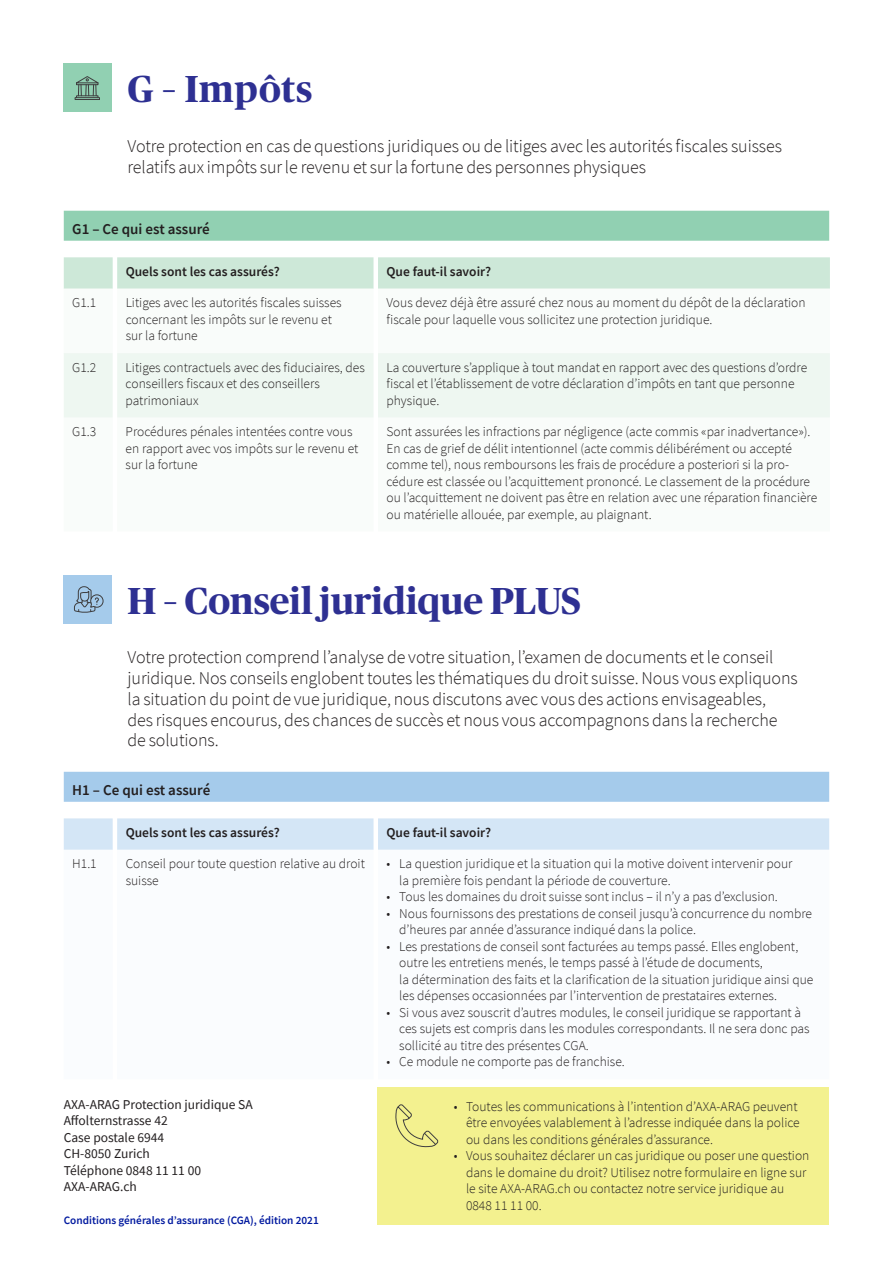
<style>
.page{position:relative;width:893px;height:1263px;background:#fff}
.page>*{position:absolute;margin:0;border:0;box-sizing:border-box;transform-origin:0 0}
.t1{font:700 37.5px "Publico Headline";color:#2e3092}
.t2{font:300 18px/20.7px "Source Sans Pro";letter-spacing:-.005em;color:#231f20}
.t3{font:600 15px "Source Sans Pro";color:#231f20}
.t4{font:300 13.5px/16.5px "Source Sans Pro";color:#231f20}
.t5{font:13.5px/16.5px "Source Sans Pro";color:#231f20}
.t6{font:600 13.5px "Source Sans Pro";color:#231f20}
.t7{font:600 11.25px "Source Sans Pro";color:#00199f}
</style>
<div class="page">
<div style="left:64px;top:211px;width:765px;height:30px;background:#91d0b2"></div>
<div style="left:64px;top:772px;width:765px;height:30px;background:#a5cbeb"></div>
<svg style="left:64px;top:257px;width:766px;height:32px;background:#cee8d9"></svg>
<svg style="left:64px;top:417px;width:765px;height:1px"></svg>
<div style="left:64px;top:353px;width:766px;height:64px;background:#eef7f1"></div>
<svg style="left:64px;top:818px;width:765px;height:32px;background:#d5e6f6"></svg>
<div style="left:64px;top:64px;width:48px;height:48px;background:#91d0b2"></div>
<div style="left:75px;top:97px;width:25px;height:3px;border:1px solid #3e3e3f"></div>
<svg style="left:76px;top:76px;width:23px;height:20px"></svg>
<div style="left:64px;top:575px;width:48px;height:49px;background:#a5cbeb"></div>
<svg style="left:74px;top:586px;width:30px;height:27px"></svg>
<div style="left:377px;top:1087px;width:452px;height:137px;background:#f3f18f"></div>
<svg style="left:395px;top:1104px;width:44px;height:44px"></svg>
<h1 class="t1" style="left:128px;top:62px;width:186px">G – Impôts</h1>
<h2 class="t2" style="left:128px;top:136px;width:656px">Votre protection en cas de questions juridiques ou de litiges avec les autorités fiscales suisses relatifs aux impôts sur le revenu et sur la fortune des personnes physiques</h2>
<p class="t3" style="left:72px;top:219px;width:139px">G1 – Ce qui est assuré</p>
<p class="t6" style="left:126px;top:263px;width:156px">Quels sont les cas assurés?</p>
<p class="t6" style="left:387px;top:263px;width:106px">Que faut-il savoir?</p>
<p class="t4" style="left:72px;top:295px;width:26px">G1.1</p>
<p class="t4" style="left:126px;top:295px;width:218px">Litiges avec les autorités fiscales suisses concernant les impôts sur le revenu et sur la fortune</p>
<p class="t4" style="left:386px;top:295px;width:421px">Vous devez déjà être assuré chez nous au moment du dépôt de la déclaration fiscale pour laquelle vous sollicitez une protection juridique.</p>
<p class="t4" style="left:72px;top:359px;width:26px">G1.2</p>
<p class="t4" style="left:126px;top:359px;width:241px">Litiges contractuels avec des fiduciaires, des conseillers fiscaux et des conseillers patrimoniaux</p>
<p class="t4" style="left:386px;top:359px;width:422px">La couverture s’applique à tout mandat en rapport avec des questions d’ordre fiscal et l’établissement de votre déclaration d’impôts en tant que personne physique.</p>
<p class="t4" style="left:72px;top:423px;width:26px">G1.3</p>
<p class="t4" style="left:126px;top:423px;width:234px">Procédures pénales intentées contre vous en rapport avec vos impôts sur le revenu et sur la fortune</p>
<p class="t4" style="left:386px;top:423px;width:432px">Sont assurées les infractions par négligence (acte commis «par inadvertance»).<br>En cas de grief de délit intentionnel (acte commis délibérément ou accepté comme tel), nous remboursons les frais de procédure a posteriori si la pro&shy;cédure est classée ou l’acquittement prononcé. Le classement de la procédure ou l’acquittement ne doivent pas être en relation avec une réparation financière ou matérielle allouée, par exemple, au plaignant.</p>
<h1 class="t1" style="left:128px;top:574px;width:455px">H – Conseil juridique PLUS</h1>
<p class="t2" style="left:128px;top:647px;width:672px">Votre protection comprend l’analyse de votre situation, l’examen de documents et le conseil juridique. Nos conseils englobent toutes les thématiques du droit suisse. Nous vous expliquons la situation du point de vue juridique, nous discutons avec vous des actions envisageables,<br>des risques encourus, des chances de succès et nous vous accompagnons dans la recherche de solutions.</p>
<p class="t3" style="left:72px;top:780px;width:140px">H1 – Ce qui est assuré</p>
<p class="t6" style="left:126px;top:824px;width:156px">Quels sont les cas assurés?</p>
<p class="t6" style="left:387px;top:824px;width:106px">Que faut-il savoir?</p>
<p class="t4" style="left:72px;top:856px;width:26px">H1.1</p>
<p class="t4" style="left:126px;top:856px;width:241px">Conseil pour toute question relative au droit suisse</p>
<p class="t4" style="left:399px;top:856px;width:395px;text-indent:-13px">• La question juridique et la situation qui la motive doivent intervenir pour la première fois pendant la période de couverture.</p>
<p class="t4" style="left:386px;top:889px;width:393px">• Tous les domaines du droit suisse sont inclus – il n’y a pas d’exclusion.</p>
<p class="t4" style="left:399px;top:905px;width:414px;text-indent:-13px">• Nous fournissons des prestations de conseil jusqu’à concurrence du nombre d’heures par année d’assurance indiqué dans la police.</p>
<p class="t4" style="left:399px;top:938px;width:416px;text-indent:-13px">• Les prestations de conseil sont facturées au temps passé. Elles englobent, outre les entretiens menés, le temps passé à l’étude de documents,<br>la détermination des faits et la clarification de la situation juridique ainsi que les dépenses occasionnées par l’intervention de prestataires externes.</p>
<p class="t4" style="left:399px;top:1004px;width:412px;text-indent:-13px">• Si vous avez souscrit d’autres modules, le conseil juridique se rapportant à ces sujets est compris dans les modules correspondants. Il ne sera donc pas sollicité au titre des présentes CGA.</p>
<p class="t4" style="left:386px;top:1054px;width:240px">• Ce module ne comporte pas de franchise.</p>
<p class="t5" style="left:64px;top:1096px;width:191px">AXA-ARAG Protection juridique SA<br>Affolternstrasse 42<br>Case postale 6944<br>CH-8050 Zurich<br>Téléphone 0848 11 11 00<br>AXA-ARAG.ch</p>
<p class="t4" style="left:466px;top:1098px;width:335px;text-indent:-12px">• Toutes les communications à l’intention d’AXA-ARAG peuvent être envoyées valablement à l’adresse indiquée dans la police ou dans les conditions générales d’assurance.</p>
<p class="t4" style="left:466px;top:1147px;width:345px;text-indent:-12px">• Vous souhaitez déclarer un cas juridique ou poser une question dans le domaine du droit? Utilisez notre formulaire en ligne sur le site AXA-ARAG.ch ou contactez notre service juridique au 0848 11 11 00.</p>
<p class="t7" style="left:64px;top:1213px;width:257px">Conditions générales d’assurance (CGA), édition 2021</p>
</div>
